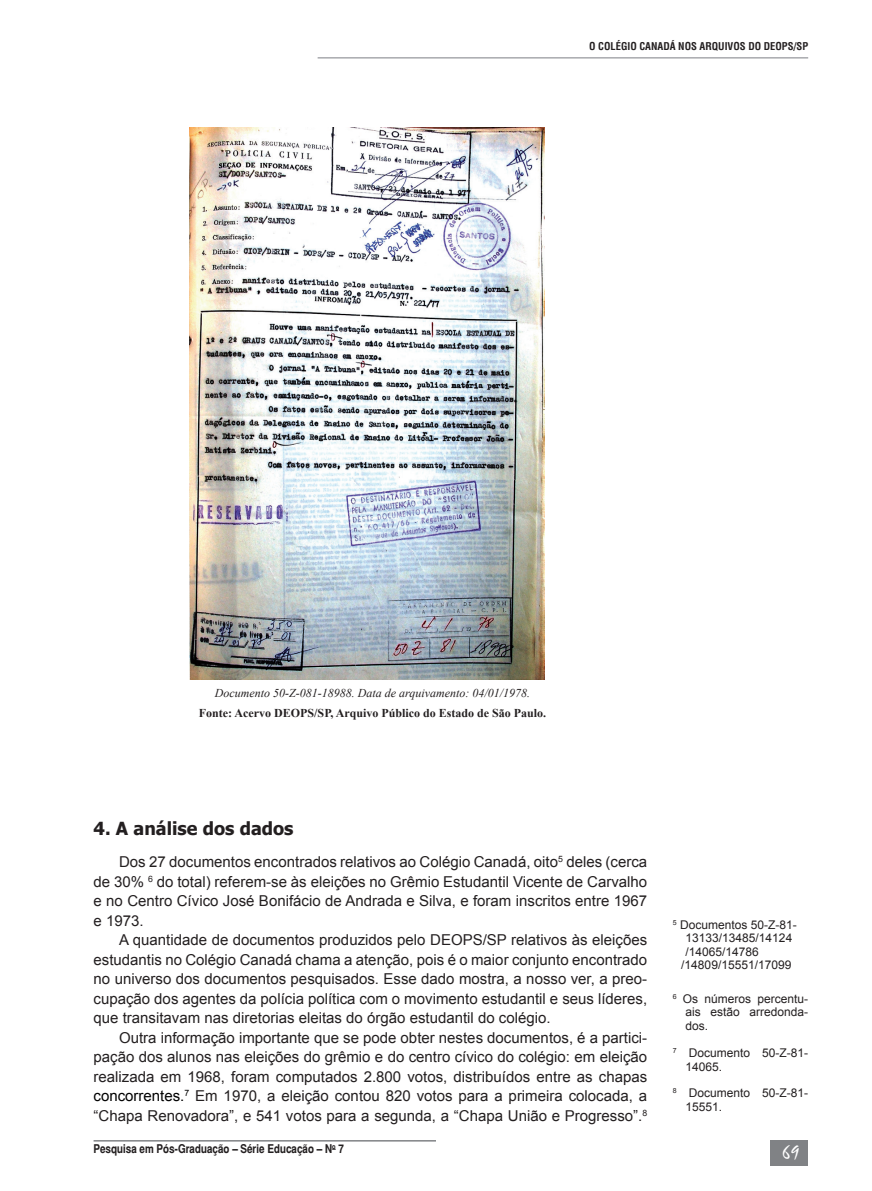
<style>
.page{position:relative;width:872px;height:1191px;background:#fff}
.page>*{position:absolute;margin:0;border:0;box-sizing:border-box;transform-origin:0 0}
.t1{font:700 18px "Tahoma";color:#231f20}
.t2{font:18px "Staccato 222 BT";color:#fff}
.t3{font:15px/19.5px "Arial";color:#231f20;text-align:justify}
.t4{font:12px/13.5px "Arial";color:#231f20}
.t5{font:italic 12px "Times New Roman";color:#231f20}
.t6{font:700 12px "Times New Roman";color:#231f20}
.t7{font:12px "Switzerland Narrow";color:#231f20}
.t8{font:10.5px "Switzerland Condensed";color:#231f20}
.s1{color:#000}
</style>
<div class="page">
<div style="left:770px;top:1140px;width:38px;height:25px;background:#808285"></div>
<hr style="left:94px;top:1140px;width:342px;height:1px;background:#808285">
<hr style="left:318px;top:57px;width:490px;height:2px;background:#a8a9ad">
<img style="left:189px;top:128px;width:355px;height:551px">
<p class="t8" style="left:589px;top:40px;width:220px">O COLÉGIO CANADÁ NOS ARQUIVOS DO DEOPS/SP</p>
<p class="t5" style="left:215px;top:685px;width:317px">Documento 50-Z-081-18988. Data de arquivamento: 04/01/1978.</p>
<p class="t6" style="left:199px;top:704px;width:349px">Fonte: Acervo DEOPS/SP, Arquivo Público do Estado de São Paulo.</p>
<p class="t1" style="left:94px;top:816px;width:201px">4. A análise dos dados</p>
<p class="t3" style="left:94px;top:852px;width:555px;text-indent:26px">Dos 27 documentos encontrados relativos ao Colégio Canadá, oito<sup>5</sup> deles (cerca de 30% <sup>6</sup> do total) referem-se às eleições no Grêmio Estudantil Vicente de Carvalho e no Centro Cívico José Bonifácio de Andrada e Silva, e foram inscritos entre 1967 e 1973.</p>
<p class="t3" style="left:94px;top:930px;width:555px;text-indent:26px">A quantidade de documentos produzidos pelo DEOPS/SP relativos às eleições estudantis no Colégio Canadá chama a atenção, pois é o maior conjunto encontrado no universo dos documentos pesquisados. Esse dado mostra, a nosso ver, a preo&shy;cupação dos agentes da polícia política com o movimento estudantil e seus líderes, que transitavam nas diretorias eleitas do órgão estudantil do colégio.</p>
<p class="t3" style="left:94px;top:1028px;width:555px;text-indent:26px">Outra informação importante que se pode obter nestes documentos, é a partici&shy;pação dos alunos nas eleições do grêmio e do centro cívico do colégio: em eleição realizada em 1968, foram computados 2.800 votos, distribuídos entre as chapas <span class="s1">concorrentes.</span><sup>7</sup> Em 1970, a eleição contou 820 votos para a primeira colocada, a “Chapa Renovadora”, e 541 votos para a segunda, a “Chapa União e Progresso”.<sup>8</sup></p>
<p class="t7" style="left:94px;top:1141px;width:252px">Pesquisa em Pós-Graduação – Série Educação – N<sup>o</sup> 7</p>
<p class="t4" style="left:673px;top:918px;width:125px"><sup>5</sup> Documentos 50-Z-81-</p>
<p class="t4" style="left:685px;top:931px;width:108px">13133/13485/14124</p>
<p class="t4" style="left:685px;top:945px;width:75px">/14065/14786</p>
<p class="t4" style="left:681px;top:958px;width:112px">/14809/15551/17099</p>
<p class="t4" style="left:685px;top:992px;width:124px;text-align:justify;text-indent:-13px"><sup>6</sup> Os números percentu&shy;ais estão arredonda&shy;dos.</p>
<p class="t4" style="left:685px;top:1046px;width:124px;text-indent:-13px"><sup>7</sup> Documento 50-Z-81-<br>14065.</p>
<p class="t4" style="left:685px;top:1086px;width:124px;text-indent:-13px"><sup>8</sup> Documento 50-Z-81-<br>15551.</p>
<p class="t2" style="left:782px;top:1141px;width:19px">69</p>
</div>
